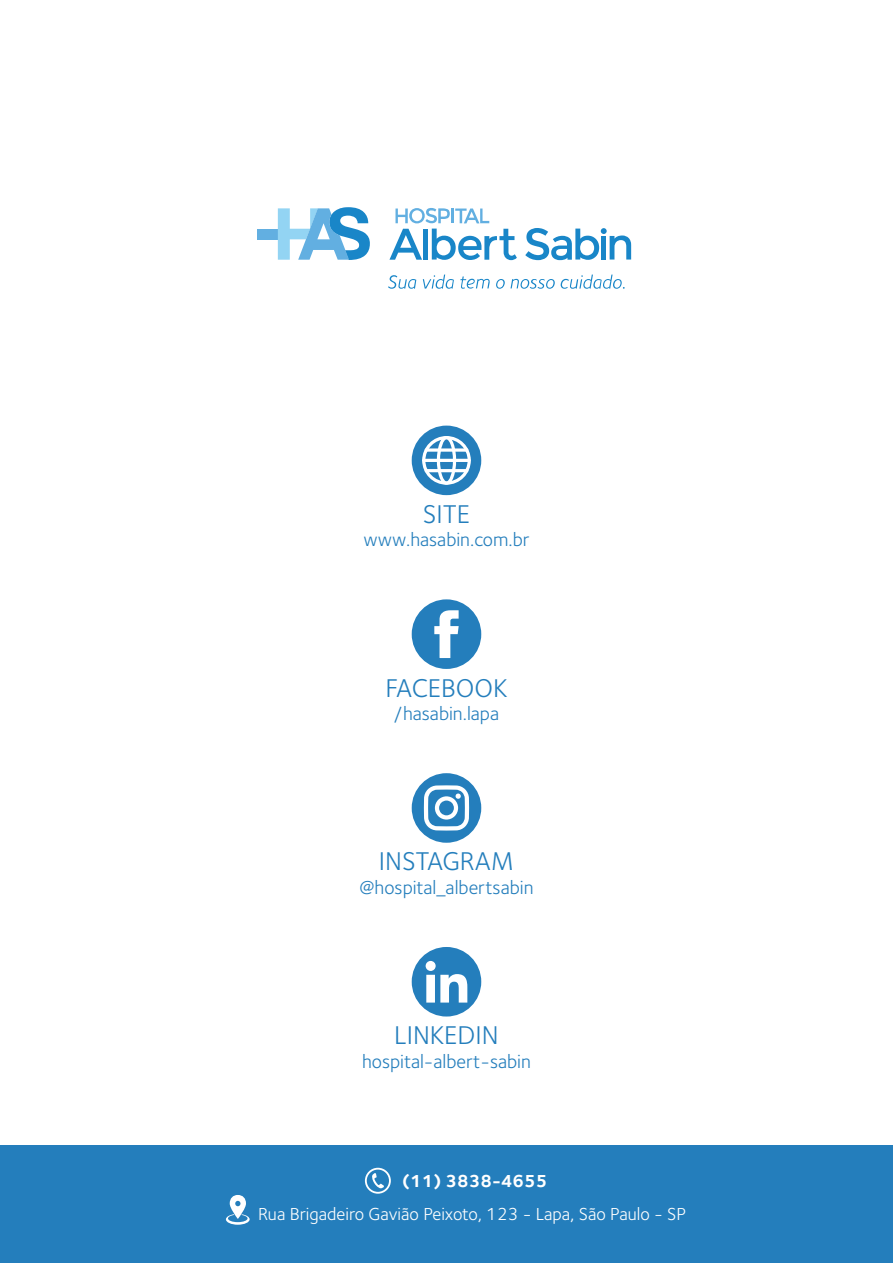
<style>
.page{position:relative;width:893px;height:1263px;background:#fff}
.page>*{position:absolute;margin:0;border:0;box-sizing:border-box;transform-origin:0 0}
.t1{font:26.55px "Foundry Sterling";color:#247ebc}
.t2{font:19.5px "Foundry Sterling";color:#247ebc}
.t3{font:18px "Foundry Sterling";color:#fff}
.t4{font:700 18px "Foundry Sterling";color:#fff}
</style>
<div class="page">
<svg style="left:395px;top:208px;width:94px;height:15px"></svg>
<svg style="left:389px;top:229px;width:33px;height:31px"></svg>
<hr style="left:424px;top:229px;width:4px;height:31px;background:#1986c8">
<svg style="left:432px;top:229px;width:85px;height:31px"></svg>
<svg style="left:525px;top:228px;width:106px;height:32px"></svg>
<div style="left:258px;top:229px;width:20px;height:10px;background:#62afe1"></div>
<svg style="left:278px;top:207px;width:92px;height:53px"></svg>
<svg style="left:388px;top:275px;width:28px;height:14px"></svg>
<svg style="left:423px;top:275px;width:31px;height:14px"></svg>
<svg style="left:460px;top:276px;width:30px;height:13px"></svg>
<svg style="left:496px;top:279px;width:59px;height:10px"></svg>
<svg style="left:561px;top:275px;width:64px;height:14px"></svg>
<div style="left:412px;top:426px;width:69px;height:69px;background:#247ebc;border-radius:50%"></div>
<svg style="left:422px;top:436px;width:49px;height:49px"></svg>
<hr style="left:422px;top:459px;width:49px;height:3px;background:#fff;border-radius:2px">
<svg style="left:425px;top:448px;width:43px;height:4px"></svg>
<hr style="left:425px;top:469px;width:43px;height:3px;background:#fff;border-radius:2px">
<div style="left:412px;top:599px;width:69px;height:70px;background:#247ebc;border-radius:50%"></div>
<svg style="left:434px;top:610px;width:25px;height:48px"></svg>
<div style="left:412px;top:773px;width:69px;height:70px;background:#247ebc;border-radius:50%"></div>
<svg style="left:424px;top:785px;width:45px;height:45px"></svg>
<div style="left:412px;top:947px;width:69px;height:69px;background:#247ebc;border-radius:50%"></div>
<svg style="left:426px;top:961px;width:41px;height:41px"></svg>
<div style="left:0;top:1145px;width:893px;height:118px;background:#247ebc"></div>
<svg style="left:365px;top:1168px;width:26px;height:25px"></svg>
<svg style="left:226px;top:1195px;width:24px;height:30px"></svg>
<h1 class="t1" style="left:423px;top:498px;width:49px">SITE</h1>
<p class="t2" style="left:363px;top:528px;width:168px">www.hasabin.com.br</p>
<h1 class="t1" style="left:385px;top:672px;width:124px">FACEBOOK</h1>
<p class="t2" style="left:394px;top:702px;width:107px">/hasabin.lapa</p>
<h1 class="t1" style="left:379px;top:846px;width:137px">INSTAGRAM</h1>
<p class="t2" style="left:359px;top:876px;width:176px">@hospital_albertsabin</p>
<h1 class="t1" style="left:394px;top:1020px;width:106px">LINKEDIN</h1>
<p class="t2" style="left:362px;top:1050px;width:170px">hospital-albert-sabin</p>
<p class="t4" style="left:402px;top:1170px;width:146px">(11) 3838-4655</p>
<p class="t3" style="left:258px;top:1204px;width:429px">Rua Brigadeiro Gavião Peixoto, 123 - Lapa, São Paulo - SP</p>
</div>
